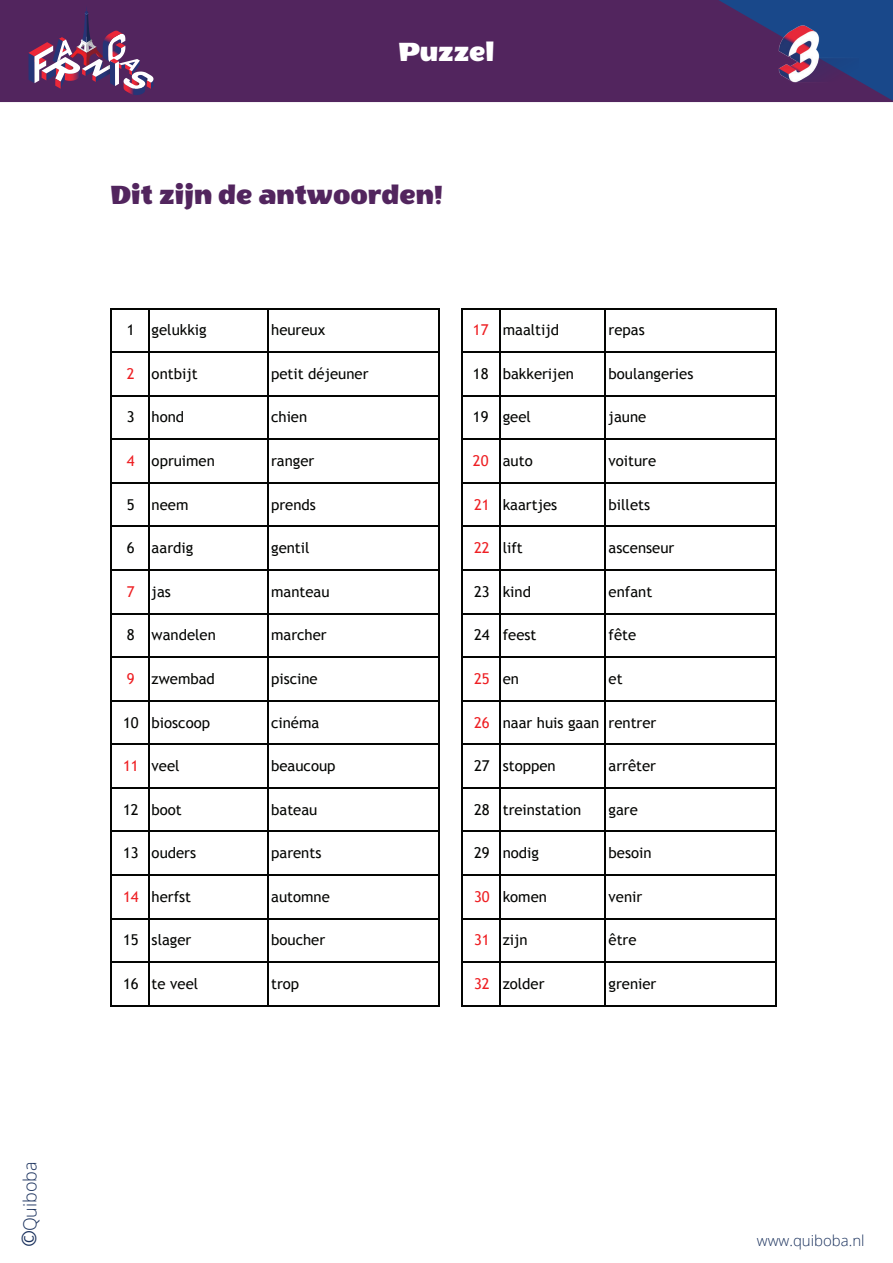
<style>
.page{position:relative;width:893px;height:1263px;background:#fff}
.page>*{position:absolute;margin:0;border:0;box-sizing:border-box;transform-origin:0 0}
.t1{font:30px "Wendy One";color:#52255e}
.t2{font:30px "Wendy One";color:#fff}
.t3{font:300 18px "Open Sans";color:#1a315d}
.t4{font:15px "Trebuchet MS";color:#040503}
.t5{font:300 15px "Open Sans";color:#1a315d}
.t6{font:15px "Trebuchet MS";color:#ee1f23}
.s1{font-family:"Trebuchet MS";font-weight:400;font-size:22.5px}
.s2{color:#ee1f23}
.s3{color:#040503}
</style>
<div class="page">
<div style="left:0;top:0;width:700px;height:102px;background:#52255e"></div>
<svg style="left:28px;top:6px;width:126px;height:89px;background:#714674"></svg>
<svg style="left:700px;top:0;width:193px;height:103px;background:#3d3671"></svg>
<img style="left:772px;top:13px;width:86px;height:82px">
<hr style="left:112px;top:308px;width:327px;height:1px;background:#040503">
<hr style="left:112px;top:351px;width:327px;height:2px;background:#040503">
<hr style="left:112px;top:395px;width:327px;height:1px;background:#040503">
<hr style="left:112px;top:439px;width:327px;height:1px;background:#040503">
<hr style="left:112px;top:482px;width:327px;height:1px;background:#040503">
<hr style="left:112px;top:526px;width:327px;height:1px;background:#040503">
<hr style="left:112px;top:569px;width:327px;height:2px;background:#040503">
<hr style="left:112px;top:613px;width:327px;height:1px;background:#040503">
<hr style="left:112px;top:656px;width:327px;height:2px;background:#040503">
<hr style="left:112px;top:700px;width:327px;height:1px;background:#040503">
<hr style="left:112px;top:744px;width:327px;height:1px;background:#040503">
<hr style="left:112px;top:787px;width:327px;height:1px;background:#040503">
<hr style="left:112px;top:831px;width:327px;height:1px;background:#040503">
<hr style="left:112px;top:874px;width:327px;height:2px;background:#040503">
<hr style="left:112px;top:918px;width:327px;height:1px;background:#040503">
<hr style="left:112px;top:961px;width:327px;height:2px;background:#040503">
<hr style="left:112px;top:1005px;width:327px;height:1px;background:#040503">
<hr style="left:111px;top:308px;width:1px;height:698px;background:#040503">
<hr style="left:148px;top:309px;width:1px;height:697px;background:#040503">
<hr style="left:267px;top:309px;width:2px;height:697px;background:#040503">
<hr style="left:438px;top:309px;width:1px;height:697px;background:#040503">
<hr style="left:462px;top:308px;width:1px;height:698px;background:#040503">
<hr style="left:499px;top:309px;width:1px;height:697px;background:#040503">
<hr style="left:605px;top:309px;width:1px;height:697px;background:#040503">
<hr style="left:775px;top:309px;width:2px;height:697px;background:#040503">
<hr style="left:463px;top:308px;width:314px;height:1px;background:#040503">
<hr style="left:463px;top:351px;width:314px;height:2px;background:#040503">
<hr style="left:463px;top:395px;width:314px;height:1px;background:#040503">
<hr style="left:463px;top:439px;width:314px;height:1px;background:#040503">
<hr style="left:463px;top:482px;width:314px;height:1px;background:#040503">
<hr style="left:463px;top:526px;width:314px;height:1px;background:#040503">
<hr style="left:463px;top:569px;width:314px;height:2px;background:#040503">
<hr style="left:463px;top:613px;width:314px;height:1px;background:#040503">
<hr style="left:463px;top:656px;width:314px;height:2px;background:#040503">
<hr style="left:463px;top:700px;width:314px;height:1px;background:#040503">
<hr style="left:463px;top:744px;width:314px;height:1px;background:#040503">
<hr style="left:463px;top:787px;width:314px;height:1px;background:#040503">
<hr style="left:463px;top:831px;width:314px;height:1px;background:#040503">
<hr style="left:463px;top:874px;width:314px;height:2px;background:#040503">
<hr style="left:463px;top:918px;width:314px;height:1px;background:#040503">
<hr style="left:463px;top:961px;width:314px;height:2px;background:#040503">
<hr style="left:463px;top:1005px;width:314px;height:1px;background:#040503">
<p class="t3" style="left:18px;top:1247px;width:87px;rotate:-90deg"><span class="s1">©</span>Quiboba</p>
<h1 class="t2" style="left:398px;top:36px;width:97px">Puzzel</h1>
<h1 class="t1" style="left:111px;top:179px;width:334px">Dit zijn de antwoorden!</h1>
<p class="t4" style="left:127px;top:321px;width:81px">1 gelukkig</p>
<p class="t4" style="left:271px;top:321px;width:56px">heureux</p>
<p class="t4" style="left:473px;top:321px;width:88px"><span class="s2">17</span> maaltijd</p>
<p class="t4" style="left:609px;top:321px;width:38px">repas</p>
<p class="t4" style="left:127px;top:365px;width:73px"><span class="s2">2</span> ontbijt</p>
<p class="t4" style="left:271px;top:365px;width:99px">petit déjeuner</p>
<p class="t4" style="left:473px;top:365px;width:103px">18 bakkerijen</p>
<p class="t4" style="left:609px;top:365px;width:86px">boulangeries</p>
<p class="t4" style="left:127px;top:408px;width:59px">3 hond</p>
<p class="t4" style="left:271px;top:408px;width:38px">chien</p>
<p class="t4" style="left:473px;top:408px;width:60px">19 geel</p>
<p class="t4" style="left:609px;top:408px;width:39px">jaune</p>
<p class="t4" style="left:127px;top:452px;width:90px"><span class="s2">4</span> opruimen</p>
<p class="t4" style="left:271px;top:452px;width:45px">ranger</p>
<p class="t4" style="left:473px;top:452px;width:61px"><span class="s2">20</span> auto</p>
<p class="t4" style="left:609px;top:452px;width:49px">voiture</p>
<p class="t4" style="left:127px;top:495px;width:63px">5 neem</p>
<p class="t4" style="left:271px;top:495px;width:46px">prends</p>
<p class="t4" style="left:474px;top:495px;width:85px"><span class="s2">21</span> kaartjes</p>
<p class="t4" style="left:609px;top:495px;width:43px">billets</p>
<p class="t4" style="left:127px;top:539px;width:68px">6 aardig</p>
<p class="t4" style="left:271px;top:539px;width:40px">gentil</p>
<p class="t4" style="left:474px;top:539px;width:50px"><span class="s2">22</span> lift</p>
<p class="t4" style="left:609px;top:539px;width:67px">ascenseur</p>
<p class="t4" style="left:127px;top:583px;width:46px"><span class="s2">7</span> jas</p>
<p class="t4" style="left:271px;top:583px;width:60px">manteau</p>
<p class="t4" style="left:474px;top:583px;width:58px">23 kind</p>
<p class="t4" style="left:609px;top:583px;width:45px">enfant</p>
<p class="t4" style="left:127px;top:626px;width:91px">8 wandelen</p>
<p class="t4" style="left:271px;top:626px;width:57px">marcher</p>
<p class="t4" style="left:474px;top:626px;width:64px">24 feest</p>
<p class="t4" style="left:609px;top:626px;width:29px">fête</p>
<p class="t4" style="left:127px;top:670px;width:90px"><span class="s2">9</span> zwembad</p>
<p class="t4" style="left:271px;top:670px;width:48px">piscine</p>
<p class="t6" style="left:474px;top:670px;width:46px">25 <span class="s3">en</span></p>
<p class="t4" style="left:609px;top:670px;width:16px">et</p>
<p class="t4" style="left:123px;top:713px;width:89px">10 bioscoop</p>
<p class="t4" style="left:271px;top:713px;width:50px">cinéma</p>
<p class="t4" style="left:474px;top:713px;width:184px"><span class="s2">26</span> naar huis gaan rentrer</p>
<p class="t4" style="left:123px;top:757px;width:58px"><span class="s2">11</span> veel</p>
<p class="t4" style="left:271px;top:757px;width:66px">beaucoup</p>
<p class="t4" style="left:474px;top:757px;width:83px">27 stoppen</p>
<p class="t4" style="left:609px;top:757px;width:49px">arrêter</p>
<p class="t4" style="left:123px;top:800px;width:60px">12 boot</p>
<p class="t4" style="left:271px;top:800px;width:48px">bateau</p>
<p class="t4" style="left:474px;top:800px;width:109px">28 treinstation</p>
<p class="t4" style="left:609px;top:800px;width:31px">gare</p>
<p class="t4" style="left:123px;top:844px;width:75px">13 ouders</p>
<p class="t4" style="left:271px;top:844px;width:52px">parents</p>
<p class="t4" style="left:474px;top:844px;width:66px">29 nodig</p>
<p class="t4" style="left:609px;top:844px;width:44px">besoin</p>
<p class="t4" style="left:123px;top:888px;width:70px"><span class="s2">14</span> herfst</p>
<p class="t4" style="left:271px;top:888px;width:60px">automne</p>
<p class="t4" style="left:474px;top:888px;width:74px"><span class="s2">30</span> komen</p>
<p class="t4" style="left:609px;top:888px;width:35px">venir</p>
<p class="t4" style="left:123px;top:931px;width:70px">15 slager</p>
<p class="t4" style="left:271px;top:931px;width:55px">boucher</p>
<p class="t4" style="left:474px;top:931px;width:55px"><span class="s2">31</span> zijn</p>
<p class="t4" style="left:609px;top:931px;width:30px">être</p>
<p class="t4" style="left:123px;top:975px;width:77px">16 te veel</p>
<p class="t4" style="left:271px;top:975px;width:30px">trop</p>
<p class="t4" style="left:474px;top:975px;width:72px"><span class="s2">32</span> zolder</p>
<p class="t4" style="left:609px;top:975px;width:49px">grenier</p>
<p class="t5" style="left:757px;top:1230px;width:109px">www.quiboba.nl</p>
</div>
